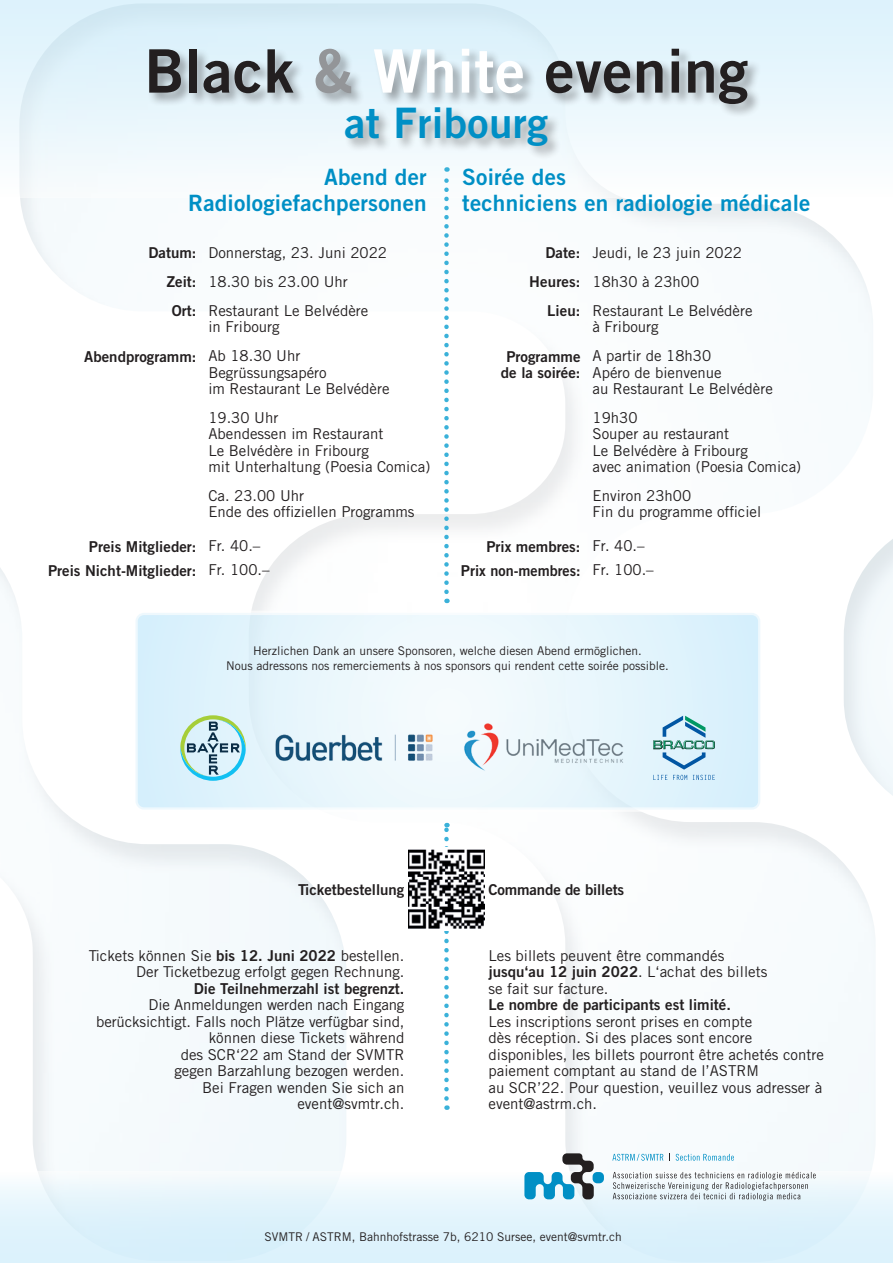
<style>
.page{position:relative;width:893px;height:1263px;background:#fff}
.page>*{position:absolute;margin:0;border:0;box-sizing:border-box;transform-origin:0 0}
.Body_PR{font:60px "Trade Gothic Bold Two";letter-spacing:.01em;color:#231f20}
.Body_PR-2{font:42px "Trade Gothic Bold Two";letter-spacing:.01em;color:#008fc5}
.Body_PR-3{font:22.5px/25.5px "Trade Gothic Bold Two";letter-spacing:.01em;color:#008fc5;text-align:right}
.BODY_Tade_Gothic_Med{font:15px/16.5px "Trade Gothic";color:#231f20}
.BODY_Tade_Gothic_Med-2{font:15px/16.5px "Trade Gothic Bold Two";color:#231f20;text-align:center}
.BODY_Trade_Gothic_bo{font:15px "Trade Gothic Bold Two";color:#231f20}
.BODY_Tade_Gothic_Med-3{font:12px "Trade Gothic";color:#231f20}
.Lauftext_Inserate{font:12px "Trade Gothic";color:#231f20}
.s1{color:#939598}
.s2{color:#fff}
.s3{font-family:"Trade Gothic Bold Two"}
</style>
<div class="page">
<img style="left:19px;top:198px;width:857px;height:973px">
<div style="left:0;top:1171px;width:893px;height:92px;background:linear-gradient(to bottom,#f3fafc,#d5effb)"></div>
<div style="left:0;top:0;width:893px;height:198px;background:linear-gradient(to bottom,#d7effa,#fafdfe)"></div>
<svg style="left:613px;top:1172px;width:203px;height:29px"></svg>
<svg style="left:676px;top:1154px;width:58px;height:7px"></svg>
<svg style="left:612px;top:1154px;width:51px;height:7px"></svg>
<div style="left:593px;top:1172px;width:11px;height:11px;background:#008fc5;border-radius:5px"></div>
<svg style="left:524px;top:1153px;width:70px;height:46px"></svg>
<svg style="left:444px;top:167px;width:5px;height:425px"></svg>
<svg style="left:444px;top:823px;width:5px;height:275px"></svg>
<div style="left:147px;top:47px;width:615px;height:113px;background:#231f20;opacity:.4"></div>
<img style="left:408px;top:847px;width:76px;height:84px">
<svg style="left:135px;top:613px;width:625px;height:197px"></svg>
<div style="left:133px;top:611px;width:630px;height:201px;border:4px solid #fff;border-radius:9px"></div>
<svg style="left:653px;top:716px;width:62px;height:64px;background:#b1d4e1"></svg>
<svg style="left:180px;top:715px;width:66px;height:66px;background:#b0d5d6"></svg>
<img style="left:274px;top:727px;width:165px;height:39px">
<img style="left:463px;top:723px;width:165px;height:49px">
<p class="Body_PR" style="left:145px;top:34px;width:605px">Black <span class="s1">&amp;</span> <span class="s2">White</span> evening</p>
<p class="Body_PR-2" style="left:345px;top:97px;width:205px">at Fribourg</p>
<p class="Body_PR-3" style="left:188px;top:164px;width:240px">Abend der<br>Radiologiefachpersonen</p>
<p class="Body_PR-3" style="left:462px;top:164px;width:350px;text-align:left">Soirée des<br>techniciens en radiologie médicale</p>
<p class="BODY_Trade_Gothic_bo" style="left:148px;top:243px;width:49px">Datum:</p>
<p class="BODY_Tade_Gothic_Med" style="left:208px;top:244px;width:180px">Donnerstag, 23. Juni 2022</p>
<p class="BODY_Trade_Gothic_bo" style="left:545px;top:243px;width:37px">Date:</p>
<p class="BODY_Tade_Gothic_Med" style="left:592px;top:244px;width:151px">Jeudi, le 23 juin 2022</p>
<p class="BODY_Trade_Gothic_bo" style="left:167px;top:273px;width:31px">Zeit:</p>
<p class="BODY_Tade_Gothic_Med" style="left:208px;top:273px;width:141px">18.30 bis 23.00 Uhr</p>
<p class="BODY_Trade_Gothic_bo" style="left:529px;top:273px;width:53px">Heures:</p>
<p class="BODY_Tade_Gothic_Med" style="left:592px;top:273px;width:108px">18h30 à 23h00</p>
<p class="BODY_Trade_Gothic_bo" style="left:172px;top:302px;width:26px">Ort:</p>
<p class="BODY_Tade_Gothic_Med" style="left:208px;top:302px;width:161px">Restaurant Le Belvédère in Fribourg</p>
<p class="BODY_Trade_Gothic_bo" style="left:547px;top:302px;width:35px">Lieu:</p>
<p class="BODY_Tade_Gothic_Med" style="left:592px;top:302px;width:161px">Restaurant Le Belvédère à Fribourg</p>
<p class="BODY_Tade_Gothic_Med-2" style="left:84px;top:348px;width:114px">Abendprogramm:</p>
<p class="BODY_Tade_Gothic_Med" style="left:208px;top:347px;width:94px">Ab 18.30 Uhr</p>
<p class="BODY_Tade_Gothic_Med" style="left:208px;top:364px;width:183px">Begrüssungsapéro<br>im Restaurant Le Belvédère</p>
<p class="BODY_Tade_Gothic_Med-2" style="left:501px;top:348px;width:81px">Programme de la soirée:</p>
<p class="BODY_Tade_Gothic_Med" style="left:592px;top:347px;width:120px">A partir de 18h30</p>
<p class="BODY_Tade_Gothic_Med" style="left:592px;top:364px;width:182px">Apéro de bienvenue<br>au Restaurant Le Belvédère</p>
<p class="BODY_Trade_Gothic_bo" style="left:89px;top:537px;width:109px">Preis Mitglieder:</p>
<p class="BODY_Trade_Gothic_bo" style="left:48px;top:561px;width:150px">Preis Nicht-Mitglieder:</p>
<p class="BODY_Tade_Gothic_Med" style="left:208px;top:409px;width:71px">19.30 Uhr</p>
<p class="BODY_Tade_Gothic_Med" style="left:208px;top:425px;width:224px">Abendessen im Restaurant<br>Le Belvédère in Fribourg<br>mit Unterhaltung (Poesia Comica)</p>
<p class="BODY_Tade_Gothic_Med" style="left:208px;top:487px;width:97px">Ca. 23.00 Uhr</p>
<p class="BODY_Tade_Gothic_Med" style="left:208px;top:504px;width:208px">Ende des offiziellen Programms</p>
<p class="BODY_Tade_Gothic_Med" style="left:208px;top:537px;width:54px">Fr. 40.–</p>
<p class="BODY_Tade_Gothic_Med" style="left:208px;top:561px;width:63px">Fr. 100.–</p>
<p class="BODY_Trade_Gothic_bo" style="left:486px;top:537px;width:96px">Prix membres:</p>
<p class="BODY_Tade_Gothic_Med-2" style="left:461px;top:562px;width:121px">Prix non-membres:</p>
<p class="BODY_Tade_Gothic_Med" style="left:592px;top:409px;width:46px">19h30</p>
<p class="BODY_Tade_Gothic_Med" style="left:592px;top:425px;width:210px">Souper au restaurant<br>Le Belvédère à Fribourg<br>avec animation (Poesia Comica)</p>
<p class="BODY_Tade_Gothic_Med" style="left:592px;top:487px;width:100px">Environ 23h00</p>
<p class="BODY_Tade_Gothic_Med" style="left:592px;top:504px;width:170px">Fin du programme officiel</p>
<p class="BODY_Tade_Gothic_Med" style="left:592px;top:537px;width:54px">Fr. 40.–</p>
<p class="BODY_Tade_Gothic_Med" style="left:592px;top:561px;width:63px">Fr. 100.–</p>
<p class="BODY_Tade_Gothic_Med-3" style="left:253px;top:643px;width:390px">Herzlichen Dank an unsere Sponsoren, welche diesen Abend ermöglichen.</p>
<p class="BODY_Tade_Gothic_Med-3" style="left:226px;top:658px;width:444px">Nous adressons nos remerciements à nos sponsors qui rendent cette soirée possible.</p>
<p class="BODY_Tade_Gothic_Med-2" style="left:298px;top:881px;width:108px">Ticketbestellung</p>
<p class="BODY_Tade_Gothic_Med-2" style="left:489px;top:881px;width:137px">Commande de billets</p>
<p class="BODY_Tade_Gothic_Med" style="left:89px;top:947px;width:317px;text-align:right">Tickets können Sie <span class="s3">bis 12. Juni 2022</span> bestellen.<br>Der Ticketbezug erfolgt gegen Rechnung.<br><span class="s3">Die Teilnehmerzahl ist begrenzt.<br></span>Die Anmeldungen werden nach Eingang berücksichtigt. Falls noch Plätze verfügbar sind, können diese Tickets während<br>des SCR‘22 am Stand der SVMTR<br>gegen Barzahlung bezogen werden.</p>
<p class="BODY_Tade_Gothic_Med" style="left:202px;top:1079px;width:204px;text-align:right">Bei Fragen wenden Sie sich an event@svmtr.ch.</p>
<p class="BODY_Tade_Gothic_Med" style="left:489px;top:947px;width:337px">Les billets peuvent être commandés<br><span class="s3">jusqu‘au 12 juin 2022</span>. L‘achat des billets<br>se fait sur facture.<br><span class="s3">Le nombre de participants est limité.<br></span>Les inscriptions seront prises en compte<br>dès réception. Si des places sont encore disponibles, les billets pourront être achetés contre paiement comptant au stand de l’ASTRM<br>au SCR’22. Pour question, veuillez vous adresser à event@astrm.ch.</p>
<p class="Lauftext_Inserate" style="left:264px;top:1229px;width:359px">SVMTR / ASTRM, Bahnhofstrasse 7b, 6210 Sursee, event@svmtr.ch</p>
</div>
